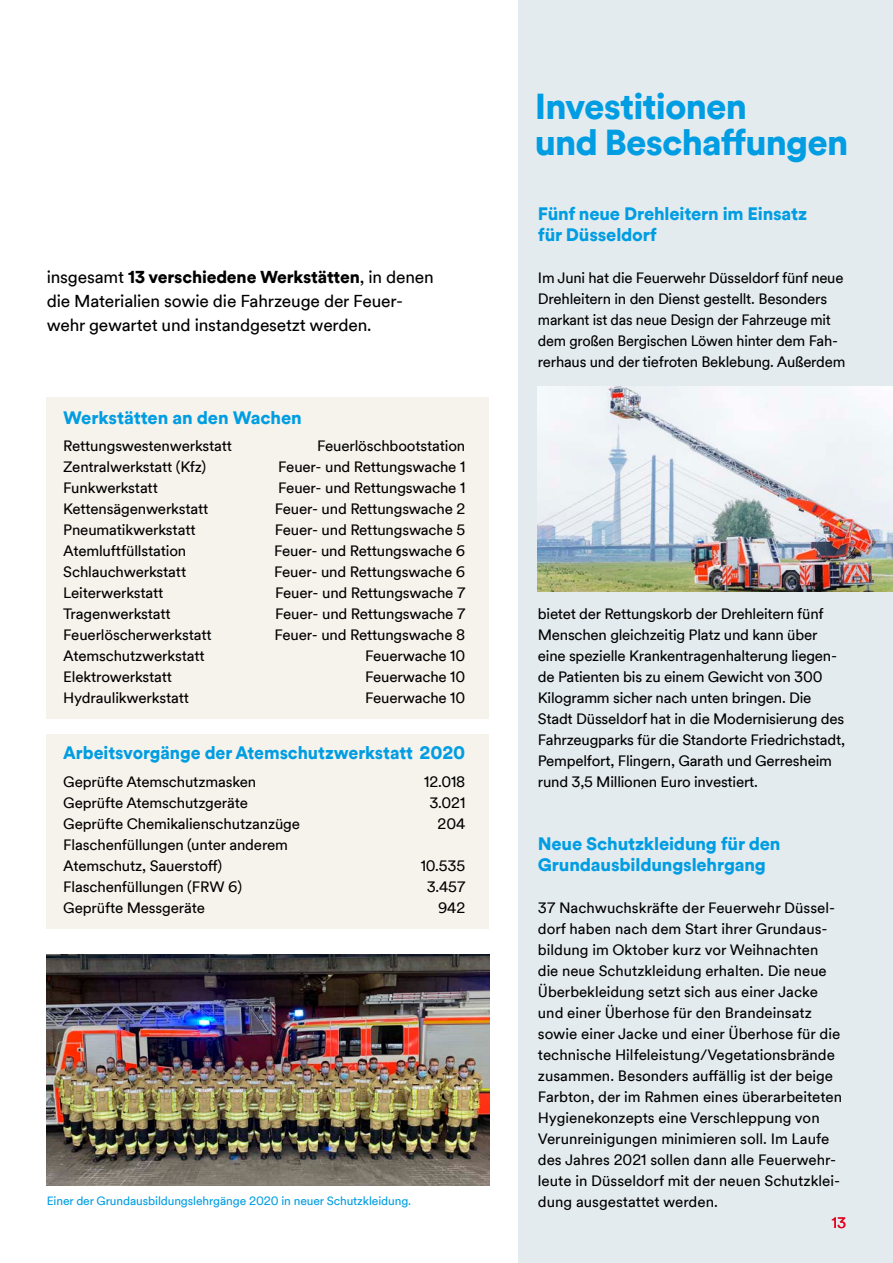
<style>
.page{position:relative;width:893px;height:1263px;background:#fff}
.page>*{position:absolute;margin:0;border:0;box-sizing:border-box;transform-origin:0 0}
.t1{font:900 36px/36px "Duesseldorf Circular TT";letter-spacing:-.025em;color:#009de2}
.t2{font:900 18px/21px "Duesseldorf Circular TT";letter-spacing:-.01em;color:#009de2}
.t3{font:17.25px/24px "Duesseldorf Circular TT";letter-spacing:-.01em;color:#000}
.t4{font:15px/21px "Duesseldorf Circular TT";letter-spacing:-.01em;color:#000}
.t5{font:15px "Duesseldorf Circular TT";color:#e3001c}
.t6{font:12px "Duesseldorf Circular TT";letter-spacing:-.01em;color:#009de2}
.s1{font-weight:900}
</style>
<div class="page">
<div style="left:47px;top:398px;width:442px;height:321px;background:#f6f3ec"></div>
<div style="left:519px;top:0;width:374px;height:1263px;background:#e4ebef"></div>
<div style="left:47px;top:734px;width:442px;height:195px;background:#f6f3ec"></div>
<img style="left:47px;top:955px;width:442px;height:230px">
<img style="left:538px;top:387px;width:355px;height:204px">
<p class="t3" style="left:47px;top:264px;width:388px">insgesamt <span class="s1">13 verschiedene Werkstätten</span>, in denen die Materialien sowie die Fahrzeuge der Feuer&shy;wehr gewartet und instandgesetzt werden.</p>
<p class="t2" style="left:63px;top:407px;width:240px">Werkstätten an den Wachen</p>
<p class="t4" style="left:63px;top:434px;width:170px">Rettungswestenwerkstatt</p>
<p class="t4" style="left:317px;top:434px;width:150px">Feuerlöschbootstation</p>
<p class="t4" style="left:63px;top:455px;width:145px">Zentralwerkstatt (Kfz)</p>
<p class="t4" style="left:278px;top:455px;width:189px">Feuer- und Rettungswache 1</p>
<p class="t4" style="left:63px;top:476px;width:96px">Funkwerkstatt</p>
<p class="t4" style="left:278px;top:476px;width:189px">Feuer- und Rettungswache 1</p>
<p class="t4" style="left:63px;top:497px;width:147px">Kettensägenwerkstatt</p>
<p class="t4" style="left:275px;top:497px;width:192px">Feuer- und Rettungswache 2</p>
<p class="t4" style="left:63px;top:518px;width:134px">Pneumatikwerkstatt</p>
<p class="t4" style="left:275px;top:518px;width:192px">Feuer- und Rettungswache 5</p>
<p class="t4" style="left:63px;top:539px;width:124px">Atemluftfüllstation</p>
<p class="t4" style="left:274px;top:539px;width:193px">Feuer- und Rettungswache 6</p>
<p class="t4" style="left:63px;top:560px;width:124px">Schlauchwerkstatt</p>
<p class="t4" style="left:274px;top:560px;width:193px">Feuer- und Rettungswache 6</p>
<p class="t4" style="left:63px;top:581px;width:102px">Leiterwerkstatt</p>
<p class="t4" style="left:275px;top:581px;width:192px">Feuer- und Rettungswache 7</p>
<p class="t4" style="left:63px;top:602px;width:109px">Tragenwerkstatt</p>
<p class="t4" style="left:275px;top:602px;width:192px">Feuer- und Rettungswache 7</p>
<p class="t4" style="left:63px;top:623px;width:150px">Feuerlöscherwerkstatt</p>
<p class="t4" style="left:274px;top:623px;width:192px">Feuer- und Rettungswache 8</p>
<p class="t4" style="left:63px;top:644px;width:143px">Atemschutzwerkstatt</p>
<p class="t4" style="left:365px;top:644px;width:102px">Feuerwache 10</p>
<p class="t4" style="left:63px;top:665px;width:110px">Elektrowerkstatt</p>
<p class="t4" style="left:365px;top:665px;width:102px">Feuerwache 10</p>
<p class="t4" style="left:63px;top:686px;width:127px">Hydraulikwerkstatt</p>
<p class="t4" style="left:365px;top:686px;width:102px">Feuerwache 10</p>
<p class="t2" style="left:63px;top:741px;width:404px">Arbeitsvorgänge der Atemschutzwerkstatt 2020</p>
<p class="t4" style="left:63px;top:770px;width:194px">Geprüfte Atemschutzmasken</p>
<p class="t4" style="left:424px;top:770px;width:43px">12.018</p>
<p class="t4" style="left:63px;top:791px;width:186px">Geprüfte Atemschutzgeräte</p>
<p class="t4" style="left:429px;top:791px;width:37px">3.021</p>
<p class="t4" style="left:63px;top:812px;width:238px">Geprüfte Chemikalienschutzanzüge</p>
<p class="t4" style="left:438px;top:812px;width:29px">204</p>
<p class="t4" style="left:63px;top:833px;width:226px">Flaschenfüllungen (unter anderem<br>Atemschutz, Sauerstoff)</p>
<p class="t4" style="left:421px;top:854px;width:46px">10.535</p>
<p class="t4" style="left:63px;top:875px;width:180px">Flaschenfüllungen (FRW 6)</p>
<p class="t4" style="left:427px;top:875px;width:40px">3.457</p>
<p class="t4" style="left:63px;top:896px;width:143px">Geprüfte Messgeräte</p>
<p class="t4" style="left:438px;top:896px;width:29px">942</p>
<h1 class="t1" style="left:535px;top:87px;width:315px">Investitionen<br>und Beschaffungen</h1>
<p class="t2" style="left:538px;top:202px;width:271px">Fünf neue Drehleitern im Einsatz für Düsseldorf</p>
<p class="t4" style="left:538px;top:266px;width:309px">Im Juni hat die Feuerwehr Düsseldorf fünf neue Drehleitern in den Dienst gestellt. Besonders markant ist das neue Design der Fahrzeuge mit dem großen Bergischen Löwen hinter dem Fah&shy;rerhaus und der tiefroten Beklebung. Außerdem</p>
<p class="t4" style="left:538px;top:602px;width:309px">bietet der Rettungskorb der Drehleitern fünf Menschen gleichzeitig Platz und kann über eine spezielle Krankentragenhalterung liegen&shy;de Patienten bis zu einem Gewicht von 300<br>Kilogramm sicher nach unten bringen. Die Stadt Düsseldorf hat in die Modernisierung des Fahrzeugparks für die Standorte Friedrichstadt, Pempelfort, Flingern, Garath und Gerresheim rund 3,5 Millionen Euro investiert.</p>
<p class="t2" style="left:538px;top:832px;width:244px">Neue Schutzkleidung für den<br>Grundausbildungslehrgang</p>
<p class="t4" style="left:538px;top:896px;width:306px">37 Nachwuchskräfte der Feuerwehr Düssel&shy;dorf haben nach dem Start ihrer Grundaus&shy;bildung im Oktober kurz vor Weihnachten die neue Schutzkleidung erhalten. Die neue Überbekleidung setzt sich aus einer Jacke und einer Überhose für den Brandeinsatz sowie einer Jacke und einer Überhose für die technische Hilfeleistung/Vegetationsbrände zusammen. Besonders auffällig ist der beige Farbton, der im Rahmen eines überarbeiteten Hygienekonzepts eine Verschleppung von Verunreinigungen minimieren soll. Im Laufe des Jahres 2021 sollen dann alle Feuerwehr&shy;leute in Düsseldorf mit der neuen Schutzklei-</p>
<p class="t6" style="left:47px;top:1193px;width:366px">Einer der Grundausbildungslehrgänge 2020 in neuer Schutzkleidung.</p>
<p class="t4" style="left:538px;top:1190px;width:181px">dung ausgestattet werden.</p>
<p class="t5" style="left:832px;top:1212px;width:16px">13</p>
</div>
